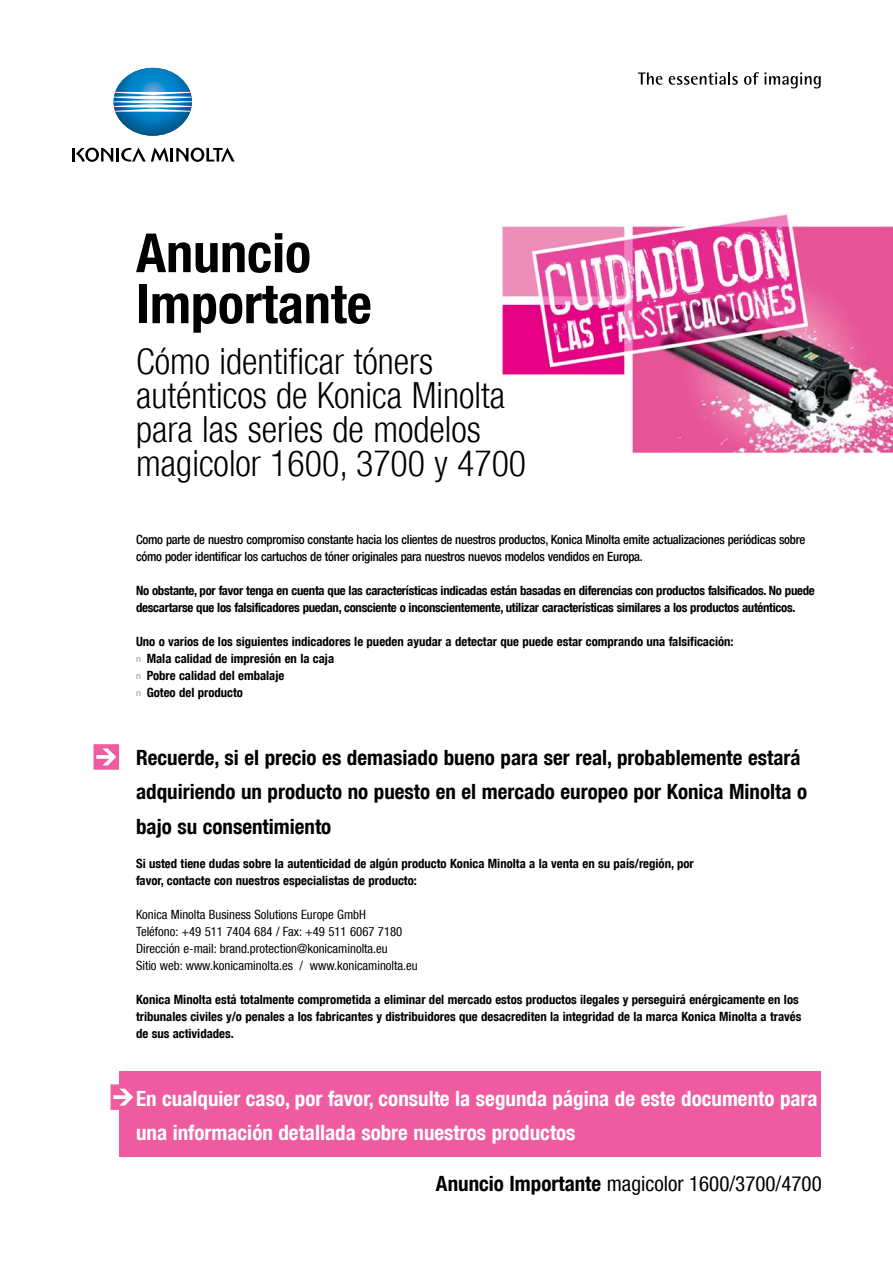
<style>
.page{position:relative;width:893px;height:1263px;background:#fff}
.page>*{position:absolute;margin:0;border:0;box-sizing:border-box;transform-origin:0 0}
.t1{font:700 condensed 54px/51px "Helvetica KMCE";color:#000}
.t2{font:300 condensed 36px/34px "Helvetica KMCE";color:#000}
.t3{font:700 condensed 21px/34px "Helvetica KMCE";color:#000}
.t4{font:700 condensed 21px/34px "Helvetica KMCE";color:#fff}
.t5{font:condensed 21px "Helvetica KMCE";color:#000}
.t6{font:700 condensed 12.75px/17px "Helvetica KMCE";color:#000}
.t7{font:700 condensed 12.75px/17px "Helvetica KMCE";letter-spacing:-.02em;color:#000}
.t8{font:500 condensed 12.75px/17px "Helvetica KMCE";letter-spacing:-.02em;color:#000}
.t9{font:condensed 12.75px/17px "Helvetica KMCE";color:#000}
.s1{color:#8a8c8e}
.s2{font-weight:700}
</style>
<div class="page">
<div style="left:119px;top:1071px;width:702px;height:86px;background:#ef5ba1"></div>
<svg style="left:638px;top:72px;width:24px;height:13px"></svg>
<svg style="left:669px;top:72px;width:69px;height:13px"></svg>
<svg style="left:744px;top:72px;width:77px;height:16px"></svg>
<svg style="left:114px;top:68px;width:78px;height:68px"></svg>
<hr style="left:72px;top:148px;width:3px;height:14px;background:#000">
<hr style="left:116px;top:148px;width:3px;height:14px;background:#000">
<svg style="left:76px;top:148px;width:37px;height:14px"></svg>
<svg style="left:121px;top:147px;width:114px;height:15px"></svg>
<svg style="left:94px;top:744px;width:25px;height:26px"></svg>
<svg style="left:111px;top:1084px;width:23px;height:26px"></svg>
<img style="left:502px;top:214px;width:391px;height:240px">
<h1 class="t1" style="left:136px;top:227px;width:237px">Anuncio<br>Importante</h1>
<h2 class="t2" style="left:136px;top:345px;width:392px">Cómo identificar tóners auténticos de Konica Minolta para las series de modelos magicolor 1600, 3700 y 4700</h2>
<p class="t8" style="left:136px;top:531px;width:671px">Como parte de nuestro compromiso constante hacia los clientes de nuestros productos, Konica Minolta emite actualizaciones periódicas sobre cómo poder identificar los cartuchos de tóner originales para nuestros nuevos modelos vendidos en Europa.</p>
<p class="t7" style="left:136px;top:582px;width:680px">No obstante, por favor tenga en cuenta que las características indicadas están basadas en diferencias con productos falsificados. No puede descartarse que los falsificadores puedan, consciente o inconscientemente, utilizar características similares a los productos auténticos.</p>
<p class="t6" style="left:136px;top:633px;width:599px">Uno o varios de los siguientes indicadores le pueden ayudar a detectar que puede estar comprando una falsificación:</p>
<p class="t6" style="left:136px;top:650px;width:200px"><span class="s1">■</span> Mala calidad de impresión en la caja</p>
<p class="t6" style="left:136px;top:667px;width:150px"><span class="s1">■</span> Pobre calidad del embalaje</p>
<p class="t6" style="left:136px;top:684px;width:108px"><span class="s1">■</span> Goteo del producto</p>
<h3 class="t3" style="left:136px;top:741px;width:673px">Recuerde, si el precio es demasiado bueno para ser real, probablemente estará adquiriendo un producto no puesto en el mercado europeo por Konica Minolta o bajo su consentimiento</h3>
<p class="t6" style="left:136px;top:854px;width:559px">Si usted tiene dudas sobre la autenticidad de algún producto Konica Minolta a la venta en su país/región, por favor, contacte con nuestros especialistas de producto:</p>
<p class="t9" style="left:136px;top:906px;width:283px">Konica Minolta Business Solutions Europe GmbH<br>Teléfono: +49 511 7404 684 / Fax: +49 511 6067 7180<br>Dirección e-mail: brand.protection@konicaminolta.eu<br>Sitio web: www.konicaminolta.es / www.konicaminolta.eu</p>
<p class="t6" style="left:136px;top:990px;width:667px">Konica Minolta está totalmente comprometida a eliminar del mercado estos productos ilegales y perseguirá enérgicamente en los tribunales civiles y/o penales a los fabricantes y distribuidores que desacrediten la integridad de la marca Konica Minolta a través de sus actividades.</p>
<h3 class="t4" style="left:136px;top:1081px;width:683px">En cualquier caso, por favor, consulte la segunda página de este documento para una información detallada sobre nuestros productos</h3>
<h3 class="t5" style="left:436px;top:1171px;width:387px"><span class="s2">Anuncio Importante</span> magicolor 1600/3700/4700</h3>
</div>
